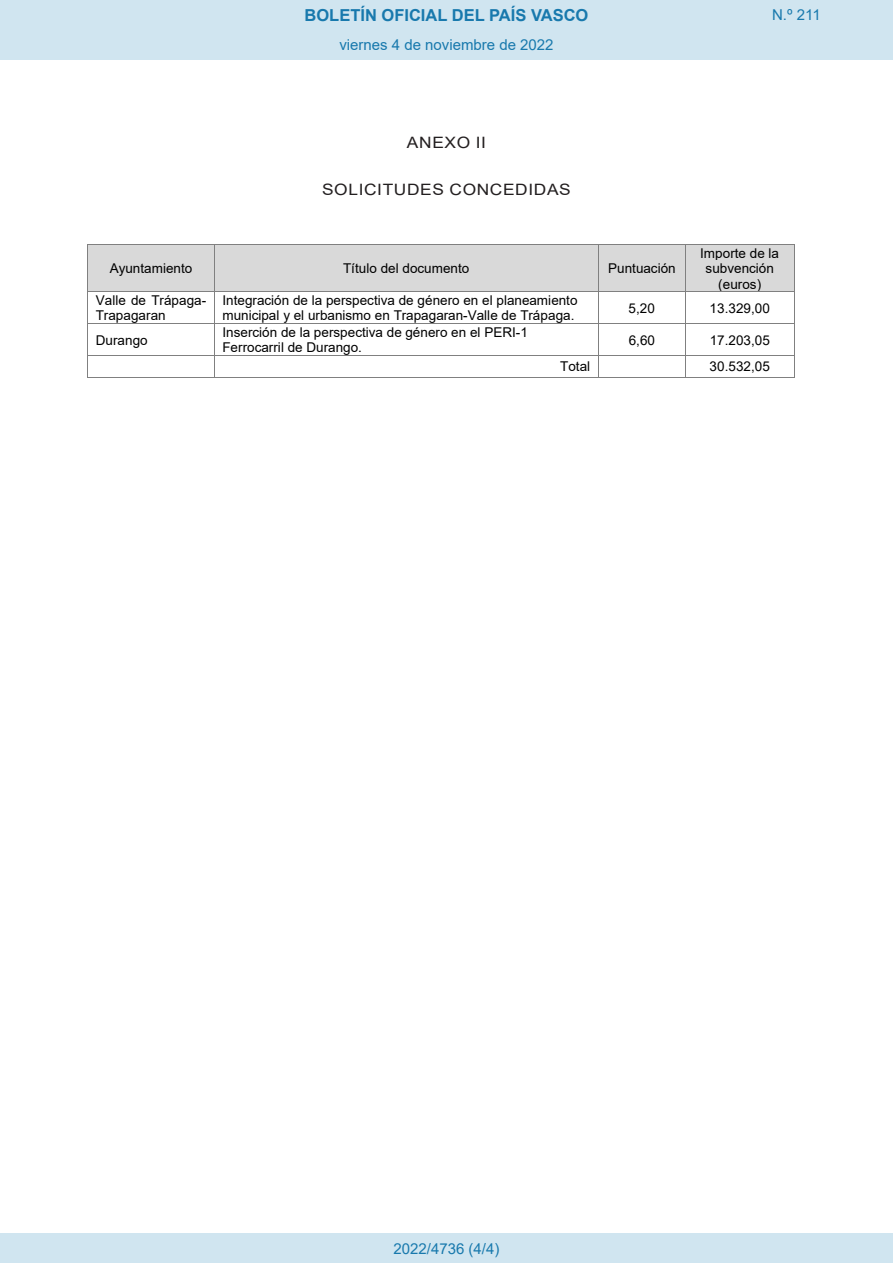
<style>
.page{position:relative;width:893px;height:1263px;background:#fff}
.page>*{position:absolute;margin:0;border:0;box-sizing:border-box;transform-origin:0 0}
.t1{font:700 16.5px "Arial";color:#1879ad}
.BOPVClave{font:15.6px "Arial";letter-spacing:.035em;color:#231f20;scale:1.11 1}
.Paginacion_Centro{font:15px "Arial";color:#1879ad}
.t2{font:13.5px/15.5px "Arial";letter-spacing:.005em;color:#000}
</style>
<div class="page">
<div style="left:0;top:0;width:893px;height:60px;background:#d0e5f0"></div>
<div style="left:0;top:1233px;width:893px;height:30px;background:#d0e5f0"></div>
<div style="left:88px;top:245px;width:126px;height:47px;background:#d9d9d9"></div>
<div style="left:215px;top:245px;width:383px;height:47px;background:#d9d9d9"></div>
<div style="left:599px;top:245px;width:86px;height:47px;background:#d9d9d9"></div>
<div style="left:686px;top:245px;width:108px;height:47px;background:#d9d9d9"></div>
<hr style="left:88px;top:244px;width:126px;height:1px;background:#808080">
<hr style="left:215px;top:244px;width:383px;height:1px;background:#808080">
<hr style="left:599px;top:244px;width:86px;height:1px;background:#808080">
<hr style="left:686px;top:244px;width:108px;height:1px;background:#808080">
<hr style="left:88px;top:245px;width:1px;height:47px;background:#808080">
<hr style="left:214px;top:245px;width:1px;height:47px;background:#808080">
<hr style="left:598px;top:245px;width:1px;height:47px;background:#808080">
<hr style="left:685px;top:245px;width:1px;height:47px;background:#808080">
<hr style="left:794px;top:245px;width:1px;height:47px;background:#808080">
<hr style="left:88px;top:292px;width:126px;height:1px;background:#808080">
<hr style="left:215px;top:292px;width:383px;height:1px;background:#808080">
<hr style="left:599px;top:292px;width:86px;height:1px;background:#808080">
<hr style="left:686px;top:292px;width:108px;height:1px;background:#808080">
<hr style="left:88px;top:292px;width:1px;height:31px;background:#808080">
<hr style="left:214px;top:292px;width:1px;height:31px;background:#808080">
<hr style="left:598px;top:292px;width:1px;height:31px;background:#808080">
<hr style="left:685px;top:292px;width:1px;height:31px;background:#808080">
<hr style="left:794px;top:292px;width:1px;height:31px;background:#808080">
<hr style="left:88px;top:323px;width:126px;height:1px;background:#808080">
<hr style="left:215px;top:323px;width:383px;height:1px;background:#808080">
<hr style="left:599px;top:323px;width:86px;height:1px;background:#808080">
<hr style="left:686px;top:323px;width:108px;height:1px;background:#808080">
<hr style="left:88px;top:324px;width:1px;height:31px;background:#808080">
<hr style="left:214px;top:324px;width:1px;height:31px;background:#808080">
<hr style="left:598px;top:324px;width:1px;height:31px;background:#808080">
<hr style="left:685px;top:324px;width:1px;height:31px;background:#808080">
<hr style="left:794px;top:324px;width:1px;height:31px;background:#808080">
<hr style="left:88px;top:355px;width:126px;height:1px;background:#808080">
<hr style="left:215px;top:355px;width:383px;height:1px;background:#808080">
<hr style="left:599px;top:355px;width:86px;height:1px;background:#808080">
<hr style="left:686px;top:355px;width:108px;height:1px;background:#808080">
<hr style="left:88px;top:377px;width:126px;height:1px;background:#808080">
<svg style="left:214px;top:355px;width:1px;height:23px"></svg>
<hr style="left:215px;top:377px;width:383px;height:1px;background:#808080">
<svg style="left:598px;top:355px;width:1px;height:23px"></svg>
<hr style="left:599px;top:377px;width:86px;height:1px;background:#808080">
<svg style="left:685px;top:355px;width:1px;height:23px"></svg>
<hr style="left:686px;top:377px;width:108px;height:1px;background:#808080">
<svg style="left:794px;top:355px;width:1px;height:23px"></svg>
<p class="t1" style="left:305px;top:3px;width:285px">BOLETÍN OFICIAL DEL PAÍS VASCO</p>
<p class="Paginacion_Centro" style="left:339px;top:35px;width:216px">viernes 4 de noviembre de 2022</p>
<p class="Paginacion_Centro" style="left:772px;top:5px;width:50px">N.º 211</p>
<p class="BOPVClave" style="left:407px;top:132px;width:73px">ANEXO II</p>
<p class="BOPVClave" style="left:322px;top:178px;width:226px">SOLICITUDES CONCEDIDAS</p>
<p class="t2" style="left:110px;top:260px;width:84px">Ayuntamiento</p>
<p class="t2" style="left:343px;top:260px;width:128px">Título del documento</p>
<p class="t2" style="left:608px;top:260px;width:69px">Puntuación</p>
<p class="t2" style="left:700px;top:245px;width:80px;text-align:center">Importe de la subvención (euros)</p>
<p class="t2" style="left:96px;top:292px;width:112px">Valle de Trápaga-<br>Trapagaran</p>
<p class="t2" style="left:222px;top:292px;width:357px">Integración de la perspectiva de género en el planeamiento municipal y el urbanismo en Trapagaran-Valle de Trápaga.</p>
<p class="t2" style="left:629px;top:300px;width:28px">5,20</p>
<p class="t2" style="left:710px;top:300px;width:62px">13.329,00</p>
<p class="t2" style="left:96px;top:332px;width:53px">Durango</p>
<p class="t2" style="left:222px;top:324px;width:307px">Inserción de la perspectiva de género en el PERI-1<br>Ferrocarril de Durango.</p>
<p class="t2" style="left:629px;top:332px;width:28px">6,60</p>
<p class="t2" style="left:710px;top:332px;width:62px">17.203,05</p>
<p class="t2" style="left:560px;top:359px;width:31px">Total</p>
<p class="t2" style="left:710px;top:359px;width:62px">30.532,05</p>
<p class="Paginacion_Centro" style="left:393px;top:1238px;width:107px">2022/4736 (4/4)</p>
</div>
